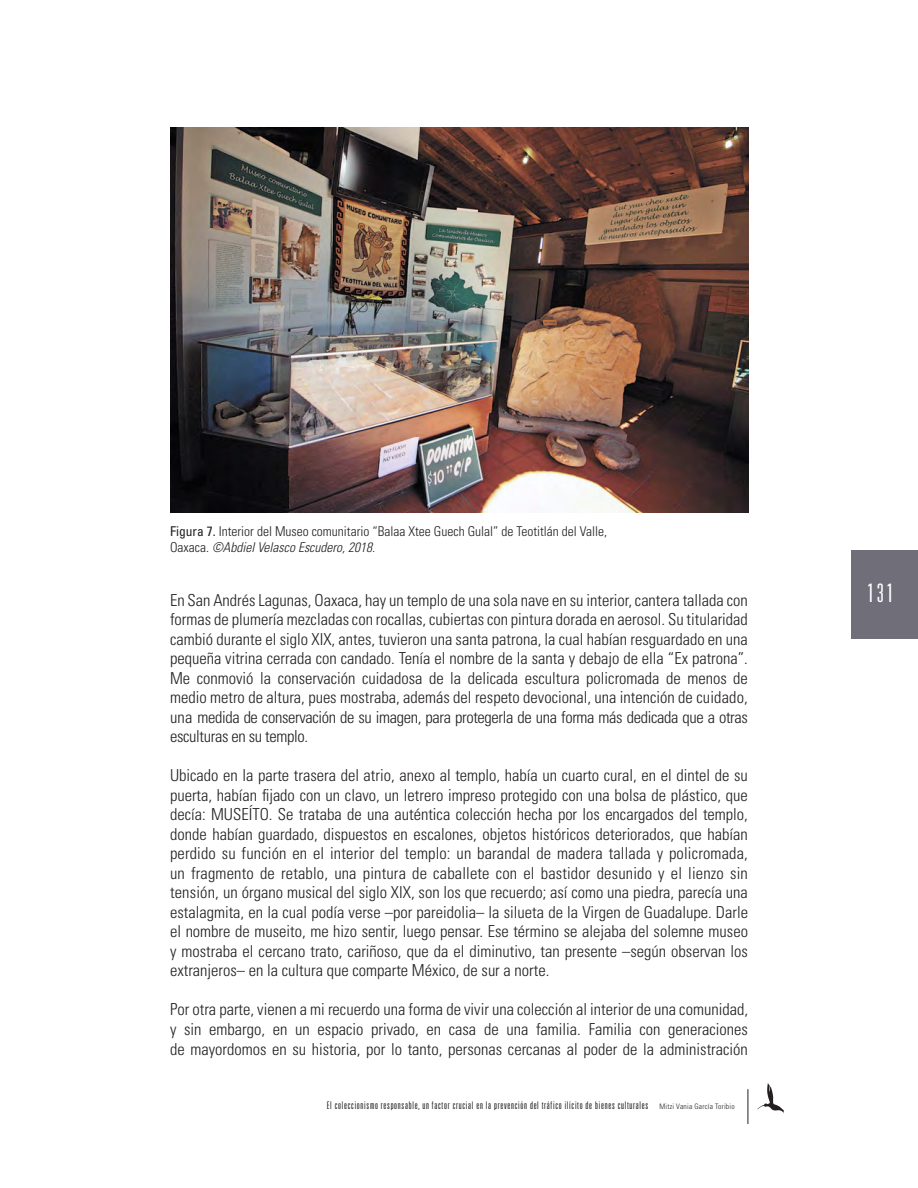
<style>
.page{position:relative;width:918px;height:1188px;background:#fff}
.page>*{position:absolute;margin:0;border:0;box-sizing:border-box;transform-origin:0 0}
.t1{font:300 ultra-condensed 25.5px "Univers LT Std";color:#fff}
.No_Spacing_wrd_5{font:300 condensed 16.5px/19.5px "Univers LT Std";color:#231f20;text-align:justify}
.No_Spacing_wrd_5-2{font:300 condensed 13.5px "Univers LT Std";color:#231f20}
.No_Spacing_wrd_5-3{font:italic 300 condensed 13.5px "Univers LT Std";color:#231f20}
.t2{font:300 ultra-condensed 10.5px "Univers LT Std";letter-spacing:.07em;color:#231f20}
.s1{font-weight:400}
.s2{font-style:normal}
.s3{font-stretch:condensed;font-size:7.5px}
</style>
<div class="page">
<hr style="left:748px;top:1089px;width:1px;height:35px;background:#231f20">
<div style="left:851px;top:550px;width:67px;height:88px;background:#706e79"></div>
<svg style="left:757px;top:1082px;width:27px;height:32px"></svg>
<img style="left:170px;top:128px;width:578px;height:385px">
<p class="No_Spacing_wrd_5-2" style="left:170px;top:523px;width:438px"><span class="s1">Figura 7.</span> Interior del Museo comunitario “Balaa Xtee Guech Gulal” de Teotitlán del Valle,</p>
<p class="No_Spacing_wrd_5-3" style="left:170px;top:539px;width:207px"><span class="s2">Oaxaca.</span> ©Abdiel Velasco Escudero, 2018.</p>
<p class="No_Spacing_wrd_5" style="left:170px;top:590px;width:579px">En San Andrés Lagunas, Oaxaca, hay un templo de una sola nave en su interior, cantera tallada con formas de plumería mezcladas con rocallas, cubiertas con pintura dorada en aerosol. Su titularidad cambió durante el siglo XIX, antes, tuvieron una santa patrona, la cual habían resguardado en una pequeña vitrina cerrada con candado. Tenía el nombre de la santa y debajo de ella “Ex patrona”.<br>Me conmovió la conservación cuidadosa de la delicada escultura policromada de menos de medio metro de altura, pues mostraba, además del respeto devocional, una intención de cuidado, una medida de conservación de su imagen, para protegerla de una forma más dedicada que a otras esculturas en su templo.</p>
<p class="No_Spacing_wrd_5" style="left:170px;top:766px;width:579px">Ubicado en la parte trasera del atrio, anexo al templo, había un cuarto cural, en el dintel de su puerta, habían fijado con un clavo, un letrero impreso protegido con una bolsa de plástico, que decía: MUSEÍTO. Se trataba de una auténtica colección hecha por los encargados del templo, donde habían guardado, dispuestos en escalones, objetos históricos deteriorados, que habían perdido su función en el interior del templo: un barandal de madera tallada y policromada, un fragmento de retablo, una pintura de caballete con el bastidor desunido y el lienzo sin tensión, un órgano musical del siglo XIX, son los que recuerdo; así como una piedra, parecía una estalagmita, en la cual podía verse –por pareidolia– la silueta de la Virgen de Guadalupe. Darle el nombre de museito, me hizo sentir, luego pensar. Ese término se alejaba del solemne museo y mostraba el cercano trato, cariñoso, que da el diminutivo, tan presente –según observan los extranjeros– en la cultura que comparte México, de sur a norte.</p>
<p class="No_Spacing_wrd_5" style="left:170px;top:1000px;width:579px">Por otra parte, vienen a mi recuerdo una forma de vivir una colección al interior de una comunidad, y sin embargo, en un espacio privado, en casa de una familia. Familia con generaciones de mayordomos en su historia, por lo tanto, personas cercanas al poder de la administración</p>
<p class="t2" style="left:327px;top:1100px;width:409px">El coleccionismo responsable, un factor crucial en la prevención del tráfico ilícito de bienes culturales <span class="s3">Mitzi Vania García Toribio</span></p>
<h1 class="t1" style="left:867px;top:579px;width:28px">131</h1>
</div>
